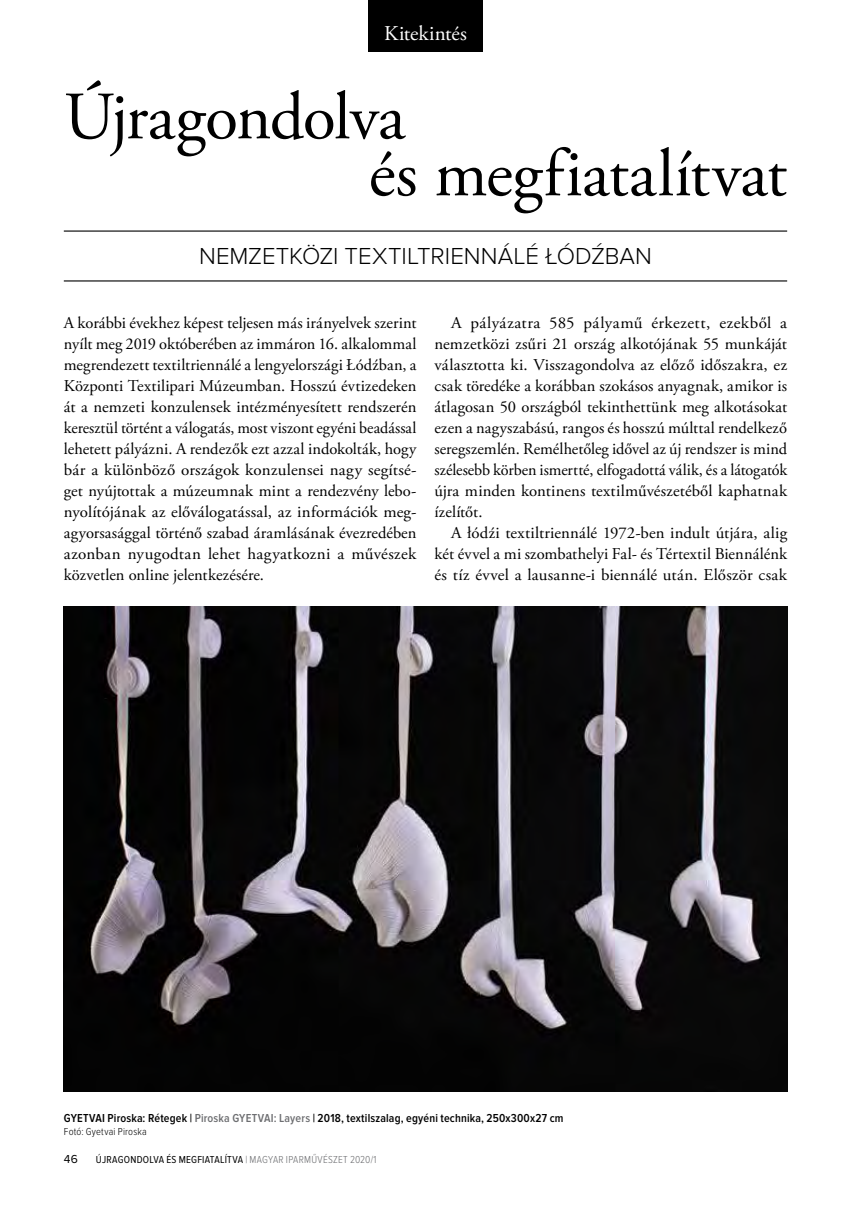
<style>
.page{position:relative;width:851px;height:1212px;background:#fff}
.page>*{position:absolute;margin:0;border:0;box-sizing:border-box;transform-origin:0 0}
.t1{font:67.5px/57px "Adobe Garamond Pro";letter-spacing:-.01em;color:#000}
.t2{font:300 24px "Proxima Nova";letter-spacing:-.005em;color:#000}
.t3{font:21px "Adobe Garamond Pro";color:#fff}
.t4{font:16.5px/21px "Adobe Garamond Pro";letter-spacing:.01em;color:#000;text-align:justify}
.t5{font:600 12px "Proxima Nova Cond";letter-spacing:.015em;color:#000}
.t6{font:12px "Proxima Nova";color:#000}
.t7{font:10.5px "Proxima Nova Cond";letter-spacing:.02em;color:#000}
.t8{font:300 10.5px "Proxima Nova Cond";letter-spacing:.015em;color:#000}
.s1{color:#6d6e71}
.s2{font-weight:300;color:#6d6e71}
</style>
<div class="page">
<hr style="left:64px;top:230px;width:723px;height:2px;background:#000">
<hr style="left:64px;top:280px;width:723px;height:1px;background:#000">
<img style="left:64px;top:606px;width:723px;height:485px">
<div style="left:368px;top:0;width:114px;height:51px;background:#000"></div>
<p class="t3" style="left:384px;top:21px;width:84px">Kitekintés</p>
<h1 class="t1" style="left:368px;top:91px;width:420px;text-indent:-305px">Újragondolva<br>és megfiatalítvat</h1>
<h2 class="t2" style="left:199px;top:242px;width:454px">NEMZETKÖZI TEXTILTRIENNÁLÉ ŁÓDŹBAN</h2>
<p class="t4" style="left:64px;top:313px;width:354px">A korábbi évekhez képest teljesen más irányelvek szerint nyílt meg 2019 októberében az immáron 16. alkalommal megrendezett textiltriennálé a lengyelországi Łódźban, a Központi Textilipari Múzeumban. Hosszú évtizedeken át a nemzeti konzulensek intézményesített rendszerén keresztül történt a válogatás, most viszont egyéni beadással lehetett pályázni. A rendezők ezt azzal indokolták, hogy bár a különböző országok konzulensei nagy segítsé&shy;get nyújtottak a múzeumnak mint a rendezvény lebo&shy;nyolítójának az előválogatással, az információk meg&shy;agyorsasággal történő szabad áramlásának évezredében azonban nyugodtan lehet hagyatkozni a művészek közvetlen online jelentkezésére.</p>
<p class="t4" style="left:434px;top:313px;width:354px;text-indent:16px">A pályázatra 585 pályamű érkezett, ezekből a nemzetközi zsűri 21 ország alkotójának 55 munkáját választotta ki. Visszagondolva az előző időszakra, ez csak töredéke a korábban szokásos anyagnak, amikor is átlagosan 50 országból tekinthettünk meg alkotásokat ezen a nagyszabású, rangos és hosszú múlttal rendelkező seregszemlén. Remélhetőleg idővel az új rendszer is mind szélesebb körben ismertté, elfogadottá válik, és a látogatók újra minden kontinens textilművészetéből kaphatnak ízelítőt.</p>
<p class="t4" style="left:434px;top:523px;width:354px;text-indent:16px">A łódźi textiltriennálé 1972-ben indult útjára, alig két évvel a mi szombathelyi Fal- és Tértextil Biennálénk és tíz évvel a lausanne-i biennálé után. Először csak</p>
<p class="t5" style="left:64px;top:1111px;width:501px">GYETVAI Piroska: Rétegek | <span class="s1">Piroska GYETVAI: Layers</span> | 2018, textilszalag, egyéni technika, 250x300x27 cm</p>
<p class="t8" style="left:64px;top:1126px;width:84px">Fotó: Gyetvai Piroska</p>
<p class="t6" style="left:64px;top:1152px;width:16px">46</p>
<p class="t7" style="left:96px;top:1153px;width:282px">ÚJRAGONDOLVA ÉS MEGFIATALÍTVA <span class="s2">| MAGYAR IPARMŰVÉSZET 2020/1</span></p>
</div>
